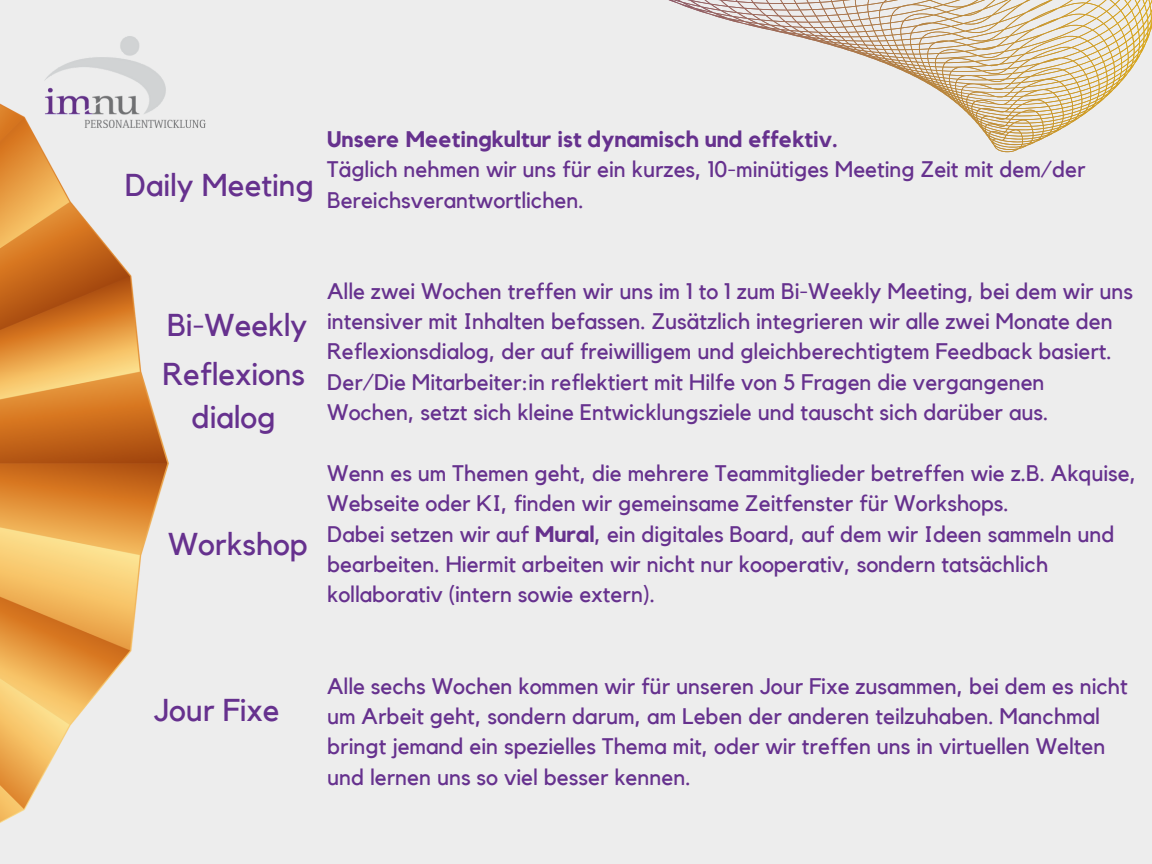
<style>
.page{position:relative;width:1152px;height:864px;background:#ededed}
.page>*{position:absolute;margin:0;border:0;box-sizing:border-box;transform-origin:0 0}
.t1{font:31.5px "Kollektif";color:#66318e}
.t2{font:22.5px/30.3px "Kollektif";color:#66318e}
.t3{font:700 22.5px "Kollektif";color:#66318e}
.s1{font-weight:700}
</style>
<div class="page">
<svg style="left:668px;top:0;width:484px;height:152px"></svg>
<img style="left:168px;top:119px;width:38px;height:9px">
<img style="left:0;top:36px;width:168px;height:787px">
<p class="t1" style="left:125px;top:170px;width:191px">Daily Meeting</p>
<p class="t3" style="left:327px;top:129px;width:512px">Unsere Meetingkultur ist dynamisch und effektiv.</p>
<p class="t2" style="left:327px;top:155px;width:760px">Täglich nehmen wir uns für ein kurzes, 10-minütiges Meeting Zeit mit dem/der<br>Bereichsverantwortlichen.</p>
<p class="t1" style="left:167px;top:310px;width:142px">Bi-Weekly</p>
<p class="t1" style="left:162px;top:359px;width:144px">Reflexions</p>
<p class="t1" style="left:192px;top:403px;width:86px">dialog</p>
<p class="t1" style="left:168px;top:529px;width:141px">Workshop</p>
<p class="t2" style="left:327px;top:277px;width:808px">Alle zwei Wochen treffen wir uns im 1 to 1 zum Bi-Weekly Meeting, bei dem wir uns intensiver mit Inhalten befassen. Zusätzlich integrieren wir alle zwei Monate den Reflexionsdialog, der auf freiwilligem und gleichberechtigtem Feedback basiert.<br>Der/Die Mitarbeiter:in reflektiert mit Hilfe von 5 Fragen die vergangenen Wochen, setzt sich kleine Entwicklungsziele und tauscht sich darüber aus.</p>
<p class="t2" style="left:327px;top:459px;width:811px">Wenn es um Themen geht, die mehrere Teammitglieder betreffen wie z.B. Akquise,<br>Webseite oder KI, finden wir gemeinsame Zeitfenster für Workshops.</p>
<p class="t2" style="left:327px;top:520px;width:789px">Dabei setzen wir auf <span class="s1">Mural</span>, ein digitales Board, auf dem wir Ideen sammeln und bearbeiten. Hiermit arbeiten wir nicht nur kooperativ, sondern tatsächlich kollaborativ (intern sowie extern).</p>
<p class="t1" style="left:154px;top:695px;width:127px">Jour Fixe</p>
<p class="t2" style="left:327px;top:671px;width:802px">Alle sechs Wochen kommen wir für unseren Jour Fixe zusammen, bei dem es nicht um Arbeit geht, sondern darum, am Leben der anderen teilzuhaben. Manchmal bringt jemand ein spezielles Thema mit, oder wir treffen uns in virtuellen Welten und lernen uns so viel besser kennen.</p>
</div>
